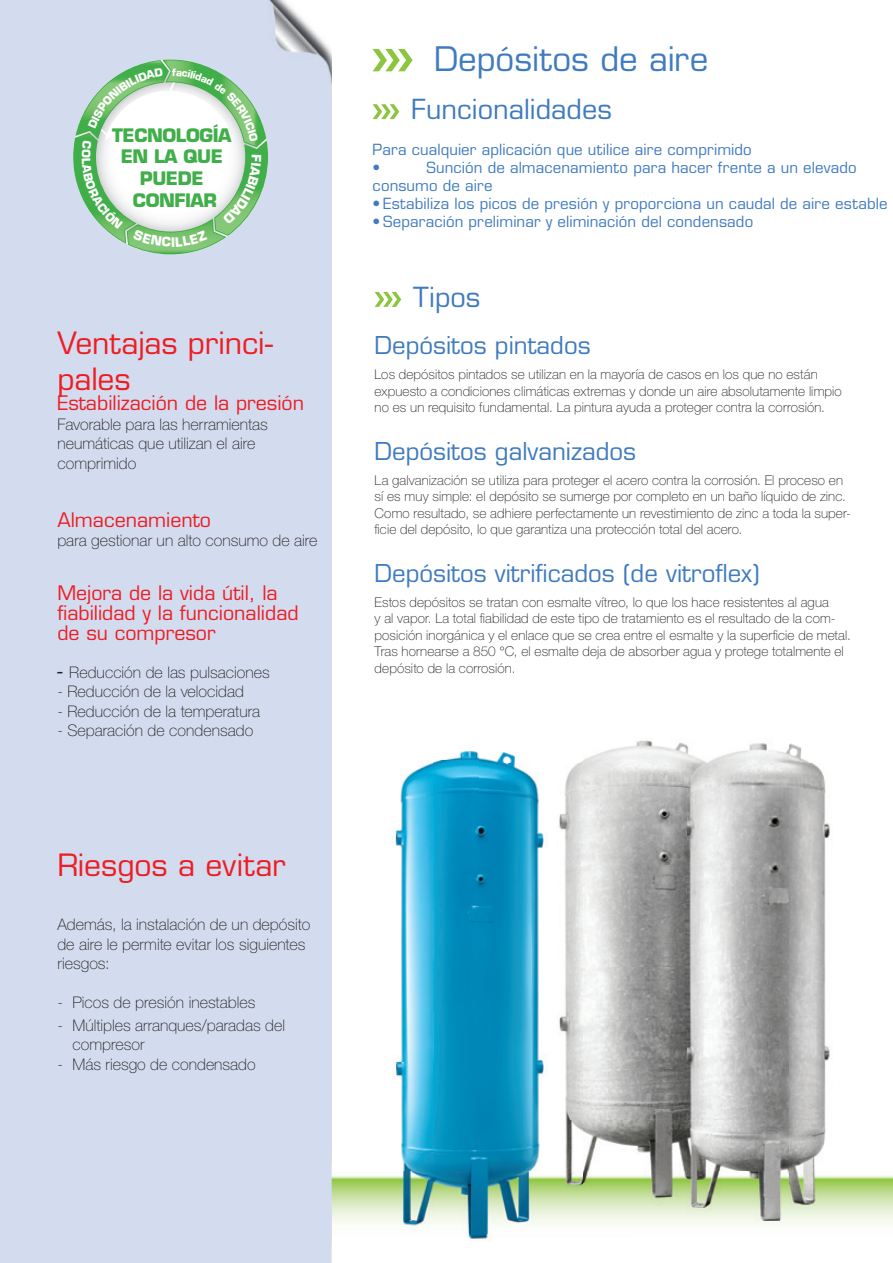
<style>
.page{position:relative;width:893px;height:1263px;background:#fff}
.page>*{position:absolute;margin:0;border:0;box-sizing:border-box;transform-origin:0 0}
.t1{font:33px "Eurostile LT Std";letter-spacing:-.005em;color:#407bbf}
.t2{font:30px/36px "Eurostile LT Std";letter-spacing:-.005em;color:#ee1d23}
.t3{font:27px "Eurostile LT Std";color:#407bbf}
.t4{font:24px "Eurostile LT Std";color:#407bbf}
.t5{font:19.5px/19.5px "Eurostile LT Std";color:#ee1d23}
.t6{font:700 18.15px/21.8px "Eurostile Std";letter-spacing:-.025em;color:#40ae49;text-align:center}
.t7{font:100 16.05px/19.5px "Helvetica Neue LT Std";color:#231f20}
.t8{font:15px/18px "Eurostile LT Std";letter-spacing:.005em;color:#407bbf}
.t9{font:100 13.5px/16.5px "Helvetica Neue LT Std";letter-spacing:.01em;color:#231f20}
.s1{font-family:"Eurostile LT Std";font-weight:400;font-size:19.5px}
</style>
<div class="page">
<div style="left:0;top:0;width:332px;height:1263px;background:#d3dcef"></div>
<img style="left:269px;top:0;width:63px;height:84px">
<svg style="left:375px;top:292px;width:26px;height:15px"></svg>
<img style="left:438px;top:746px;width:41px;height:15px">
<img style="left:392px;top:762px;width:41px;height:409px">
<img style="left:433px;top:761px;width:46px;height:401px">
<img style="left:433px;top:1162px;width:46px;height:9px">
<img style="left:332px;top:1171px;width:147px;height:36px">
<img style="left:332px;top:1207px;width:152px;height:35px">
<img style="left:479px;top:740px;width:414px;height:493px">
<svg style="left:373px;top:104px;width:26px;height:15px"></svg>
<svg style="left:373px;top:49px;width:40px;height:22px"></svg>
<svg style="left:73px;top:60px;width:195px;height:194px"></svg>
<h3 class="t6" style="left:112px;top:124px;width:121px">TECNOLOGÍA<br>EN LA QUE<br>PUEDE<br>CONFIAR</h3>
<h2 class="t2" style="left:57px;top:325px;width:217px">Ventajas princi&shy;pales</h2>
<h3 class="t5" style="left:57px;top:394px;width:248px">Estabilización de la presión</h3>
<p class="t7" style="left:57px;top:414px;width:212px">Favorable para las herramientas neumáticas que utilizan el aire comprimido</p>
<h3 class="t5" style="left:57px;top:510px;width:155px">Almacenamiento</h3>
<p class="t7" style="left:57px;top:531px;width:262px">para gestionar un alto consumo de aire</p>
<h3 class="t5" style="left:57px;top:584px;width:243px">Mejora de la vida útil, la fiabilidad y la funcionalidad de su compresor</h3>
<p class="t7" style="left:57px;top:662px;width:214px"><span class="s1">-</span> Reducción de las pulsaciones</p>
<p class="t7" style="left:57px;top:682px;width:188px">- Reducción de la velocidad</p>
<p class="t7" style="left:57px;top:701px;width:204px">- Reducción de la temperatura</p>
<p class="t7" style="left:57px;top:721px;width:197px">- Separación de condensado</p>
<h2 class="t2" style="left:57px;top:847px;width:230px">Riesgos a evitar</h2>
<p class="t7" style="left:57px;top:915px;width:254px">Además, la instalación de un depósito de aire le permite evitar los siguientes riesgos:</p>
<p class="t7" style="left:57px;top:992px;width:200px">- Picos de presión inestables</p>
<p class="t7" style="left:73px;top:1015px;width:214px;text-indent:-15px">- Múltiples arranques/paradas del compresor</p>
<p class="t7" style="left:57px;top:1054px;width:200px">- Más riesgo de condensado</p>
<h1 class="t1" style="left:434px;top:39px;width:275px">Depósitos de aire</h1>
<h3 class="t3" style="left:411px;top:93px;width:202px">Funcionalidades</h3>
<p class="t8" style="left:373px;top:141px;width:381px">Para cualquier aplicación que utilice aire comprimido •</p>
<p class="t8" style="left:373px;top:159px;width:486px;text-indent:54px">Sunción de almacenamiento para hacer frente a un elevado consumo de aire</p>
<p class="t8" style="left:373px;top:195px;width:516px">• Estabiliza los picos de presión y proporciona un caudal de aire estable</p>
<p class="t8" style="left:373px;top:213px;width:382px">• Separación preliminar y eliminación del condensado</p>
<h3 class="t3" style="left:413px;top:281px;width:69px">Tipos</h3>
<h3 class="t4" style="left:375px;top:331px;width:217px">Depósitos pintados</h3>
<p class="t9" style="left:375px;top:366px;width:469px">Los depósitos pintados se utilizan en la mayoría de casos en los que no están expuesto a condiciones climáticas extremas y donde un aire absolutamente limpio no es un requisito fundamental. La pintura ayuda a proteger contra la corrosión.</p>
<h3 class="t4" style="left:375px;top:437px;width:263px">Depósitos galvanizados</h3>
<p class="t9" style="left:375px;top:472px;width:478px">La galvanización se utiliza para proteger el acero contra la corrosión. El proceso en sí es muy simple: el depósito se sumerge por completo en un baño líquido de zinc.<br>Como resultado, se adhiere perfectamente un revestimiento de zinc a toda la super&shy;ficie del depósito, lo que garantiza una protección total del acero.</p>
<h3 class="t4" style="left:375px;top:559px;width:386px">Depósitos vitrificados (de vitroflex)</h3>
<p class="t9" style="left:375px;top:594px;width:478px">Estos depósitos se tratan con esmalte vítreo, lo que los hace resistentes al agua<br>y al vapor. La total fiabilidad de este tipo de tratamiento es el resultado de la com&shy;posición inorgánica y el enlace que se crea entre el esmalte y la superficie de metal.<br>Tras hornearse a 850 °C, el esmalte deja de absorber agua y protege totalmente el depósito de la corrosión.</p>
</div>
